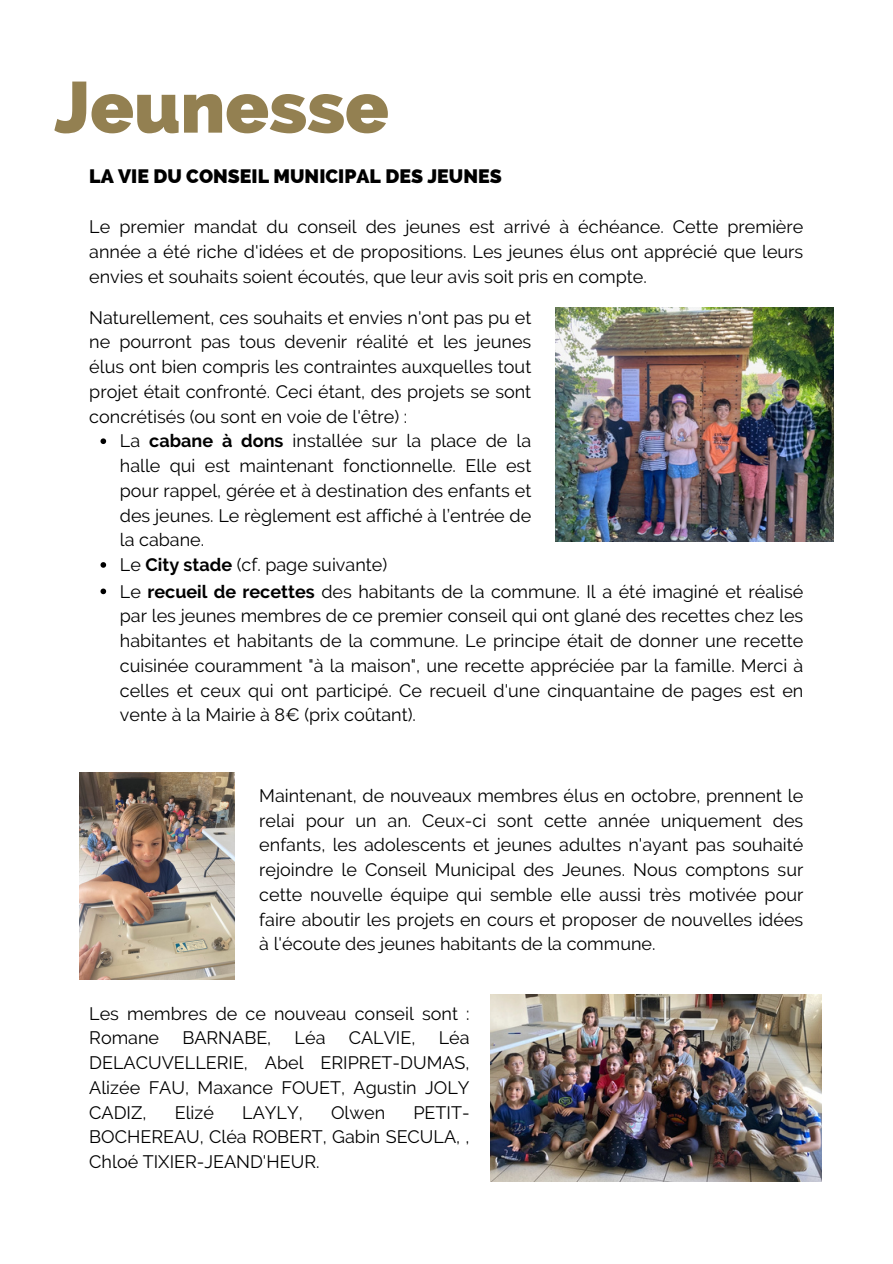
<style>
.page{position:relative;width:893px;height:1264px;background:#fff}
.page>*{position:absolute;margin:0;border:0;box-sizing:border-box;transform-origin:0 0}
.t1{font:800 72px "Raleway";color:#938051}
.t2{font:800 19.5px "Raleway";color:#000}
.t3{font:18px/24.8px "Raleway";color:#000;text-align:justify}
.s1{font-weight:700}
</style>
<div class="page">
<img style="left:490px;top:994px;width:331px;height:187px">
<img style="left:79px;top:772px;width:155px;height:207px">
<img style="left:555px;top:307px;width:278px;height:234px">
<svg style="left:100px;top:438px;width:6px;height:6px"></svg>
<svg style="left:100px;top:562px;width:6px;height:5px"></svg>
<svg style="left:100px;top:588px;width:6px;height:6px"></svg>
<p class="t1" style="left:54px;top:65px;width:336px">Jeunesse</p>
<p class="t2" style="left:89px;top:164px;width:414px">LA VIE DU CONSEIL MUNICIPAL DES JEUNES</p>
<p class="t3" style="left:89px;top:215px;width:715px">Le premier mandat du conseil des jeunes est arrivé à échéance. Cette première année a été riche d'idées et de propositions. Les jeunes élus ont apprécié que leurs envies et souhaits soient écoutés, que leur avis soit pris en compte.</p>
<p class="t3" style="left:89px;top:305px;width:443px">Naturellement, ces souhaits et envies n'ont pas pu et ne pourront pas tous devenir réalité et les jeunes élus ont bien compris les contraintes auxquelles tout projet était confronté. Ceci étant, des projets se sont concrétisés (ou sont en voie de l'être) :</p>
<p class="t3" style="left:120px;top:428px;width:413px">La <span class="s1">cabane à dons</span> installée sur la place de la halle qui est maintenant fonctionnelle. Elle est pour rappel, gérée et à destination des enfants et des jeunes. Le règlement est affiché à l’entrée de la cabane.</p>
<p class="t3" style="left:120px;top:552px;width:269px">Le <span class="s1">City stade</span> (cf. page suivante)</p>
<p class="t3" style="left:120px;top:579px;width:685px">Le <span class="s1">recueil de recettes</span> des habitants de la commune. Il a été imaginé et réalisé par les jeunes membres de ce premier conseil qui ont glané des recettes chez les habitantes et habitants de la commune. Le principe était de donner une recette cuisinée couramment "à la maison", une recette appréciée par la famille. Merci à celles et ceux qui ont participé. Ce recueil d'une cinquantaine de pages est en vente à la Mairie à 8€ (prix coûtant).</p>
<p class="t3" style="left:259px;top:783px;width:545px">Maintenant, de nouveaux membres élus en octobre, prennent le relai pour un an. Ceux-ci sont cette année uniquement des enfants, les adolescents et jeunes adultes n'ayant pas souhaité rejoindre le Conseil Municipal des Jeunes. Nous comptons sur cette nouvelle équipe qui semble elle aussi très motivée pour faire aboutir les projets en cours et proposer de nouvelles idées à l'écoute des jeunes habitants de la commune.</p>
<p class="t3" style="left:89px;top:1000px;width:382px">Les membres de ce nouveau conseil sont :<br>Romane</p>
<p class="t3" style="left:89px;top:1025px;width:382px;text-indent:349px">Léa DELACUVELLERIE, Abel ERIPRET-DUMAS, Alizée FAU, Maxance FOUET, Agustin JOLY CADIZ,</p>
<p class="t3" style="left:182px;top:1025px;width:90px">BARNABE,</p>
<p class="t3" style="left:294px;top:1025px;width:32px">Léa</p>
<p class="t3" style="left:349px;top:1025px;width:68px">CALVIE,</p>
<p class="t3" style="left:175px;top:1099px;width:41px">Elizé</p>
<p class="t3" style="left:242px;top:1099px;width:62px">LAYLY,</p>
<p class="t3" style="left:331px;top:1099px;width:56px">Olwen</p>
<p class="t3" style="left:89px;top:1099px;width:382px;text-indent:324px">PETIT-BOCHEREAU, Cléa ROBERT, Gabin SECULA, , Chloé TIXIER-JEAND'HEUR.</p>
</div>
